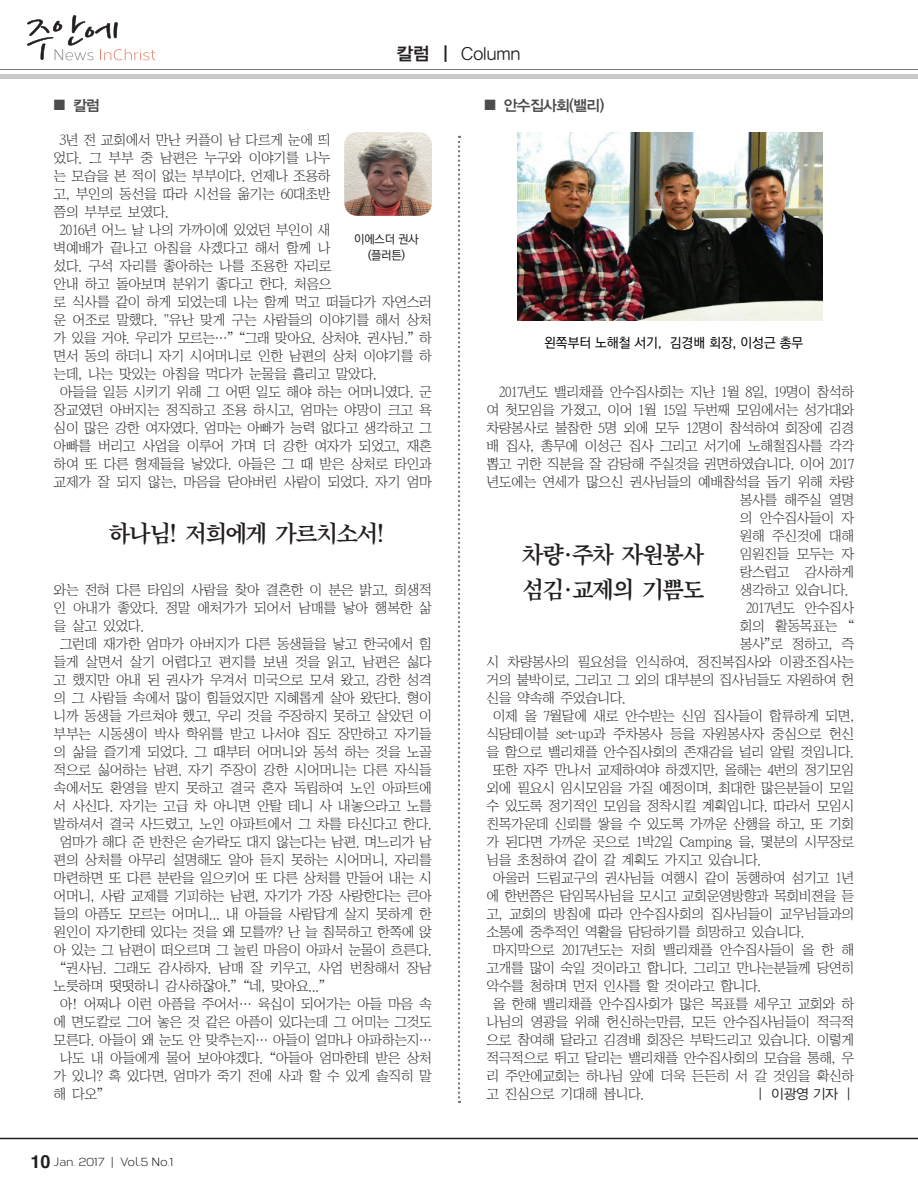
<style>
.page{position:relative;width:918px;height:1188px;background:#fff}
.page>*{position:absolute;margin:0;border:0;box-sizing:border-box;transform-origin:0 0}
.t1{font:24px/35.5px "Jatmbv 50";letter-spacing:-.075em;color:#231f20}
.t2{font:18px "YDIYGO320";color:#231f20}
.t3{font:700 18px "Helvetica";color:#231f20}
.t4{font:15px "YDIYGO340";letter-spacing:-.05em;color:#4b4c4d}
.t5{font:13.8px "Jabmlv 50";letter-spacing:-.02em;color:#231f20}
.t6{font:13.8px "YDIYGO320";color:#231f20}
.t7{font:13.5px "Ko Pub Dotum PM";color:#000}
.t8{font:12px "Corbert";letter-spacing:-.01em;color:#231f20}
.t9{font:12px/15.8px "Ko Pub Dotum PM";letter-spacing:-.025em;color:#231f20;text-align:center}
.s1{font-family:"YDIYGO340"}
</style>
<div class="page">
<hr style="left:0;top:69px;width:918px;height:1px;background:#231f20">
<svg style="left:27px;top:15px;width:128px;height:45px"></svg>
<div style="left:0;top:74px;width:918px;height:5px;background:#c9c9c9"></div>
<hr style="left:0;top:1138px;width:918px;height:1px;background:#231f20">
<img style="left:344px;top:132px;width:88px;height:84px">
<img style="left:518px;top:132px;width:305px;height:188px">
<svg style="left:458px;top:136px;width:2px;height:967px"></svg>
<p class="t4" style="left:54px;top:97px;width:48px">■ 칼럼</p>
<h2 class="t2" style="left:397px;top:43px;width:125px"><span class="s1">칼럼 |</span> Column</h2>
<p class="t4" style="left:485px;top:97px;width:121px">■ 안수집사회(밸리)</p>
<p class="t5" style="left:60px;top:133px;width:272px">3년 전 교회에서 만난 커플이 남 다르게 눈에 띄</p>
<p class="t5" style="left:54px;top:151px;width:279px">었다. 그 부부 중 남편은 누구와 이야기를 나누</p>
<p class="t5" style="left:54px;top:169px;width:279px">는 모습을 본 적이 없는 부부이다. 언제나 조용하</p>
<p class="t5" style="left:54px;top:187px;width:279px">고, 부인의 동선을 따라 시선을 옮기는 60대초반</p>
<p class="t5" style="left:54px;top:205px;width:117px">쯤의 부부로 보였다.</p>
<p class="t5" style="left:60px;top:223px;width:272px">2016년 어느 날 나의 가까이에 있었던 부인이 새</p>
<p class="t5" style="left:54px;top:241px;width:279px">벽예배가 끝나고 아침을 사겠다고 해서 함께 나</p>
<p class="t5" style="left:54px;top:259px;width:280px">섰다. 구석 자리를 좋아하는 나를 조용한 자리로</p>
<p class="t5" style="left:54px;top:277px;width:280px">안내 하고 돌아보며 분위기 좋다고 한다. 처음으</p>
<p class="t5" style="left:54px;top:295px;width:380px">로 식사를 같이 하게 되었는데 나는 함께 먹고 떠들다가 자연스러</p>
<p class="t5" style="left:54px;top:313px;width:380px">운 어조로 말했다. "유난 맞게 구는 사람들의 이야기를 해서 상처</p>
<p class="t5" style="left:54px;top:331px;width:380px">가 있을 거야. 우리가 모르는…” “그래 맞아요. 상처야. 권사님.” 하</p>
<p class="t5" style="left:54px;top:349px;width:380px">면서 동의 하더니 자기 시어머니로 인한 남편의 상처 이야기를 하</p>
<p class="t5" style="left:54px;top:367px;width:325px">는데, 나는 맛있는 아침을 먹다가 눈물을 흘리고 말았다.</p>
<p class="t5" style="left:60px;top:385px;width:374px">아들을 일등 시키기 위해 그 어떤 일도 해야 하는 어머니였다. 군</p>
<p class="t5" style="left:54px;top:403px;width:380px">장교였던 아버지는 정직하고 조용 하시고, 엄마는 야망이 크고 욕</p>
<p class="t5" style="left:54px;top:421px;width:380px">심이 많은 강한 여자였다. 엄마는 아빠가 능력 없다고 생각하고 그</p>
<p class="t5" style="left:54px;top:439px;width:380px">아빠를 버리고 사업을 이루어 가며 더 강한 여자가 되었고, 재혼</p>
<p class="t5" style="left:54px;top:457px;width:380px">하여 또 다른 형제들을 낳았다. 아들은 그 때 받은 상처로 타인과</p>
<p class="t5" style="left:54px;top:475px;width:380px">교제가 잘 되지 않는, 마음을 닫아버린 사람이 되었다. 자기 엄마</p>
<p class="t9" style="left:354px;top:232px;width:66px">이에스더 권사 (플러튼)</p>
<h1 class="t1" style="left:108px;top:516px;width:278px">하나님! 저희에게 가르치소서!</h1>
<p class="t5" style="left:54px;top:583px;width:380px">와는 전혀 다른 타입의 사람을 찾아 결혼한 이 분은 밝고, 희생적</p>
<p class="t5" style="left:54px;top:601px;width:380px">인 아내가 좋았다. 정말 애처가가 되어서 남매를 낳아 행복한 삶</p>
<p class="t5" style="left:54px;top:619px;width:92px">을 살고 있었다.</p>
<p class="t5" style="left:60px;top:637px;width:374px">그런데 재가한 엄마가 아버지가 다른 동생들을 낳고 한국에서 힘</p>
<p class="t5" style="left:54px;top:655px;width:380px">들게 살면서 살기 어렵다고 편지를 보낸 것을 읽고, 남편은 싫다</p>
<p class="t5" style="left:54px;top:673px;width:380px">고 했지만 아내 된 권사가 우겨서 미국으로 모셔 왔고, 강한 성격</p>
<p class="t5" style="left:54px;top:691px;width:380px">의 그 사람들 속에서 많이 힘들었지만 지혜롭게 살아 왔단다. 형이</p>
<p class="t5" style="left:54px;top:709px;width:380px">니까 동생들 가르쳐야 했고, 우리 것을 주장하지 못하고 살았던 이</p>
<p class="t5" style="left:54px;top:727px;width:380px">부부는 시동생이 박사 학위를 받고 나서야 집도 장만하고 자기들</p>
<p class="t5" style="left:54px;top:745px;width:380px">의 삶을 즐기게 되었다. 그 때부터 어머니와 동석 하는 것을 노골</p>
<p class="t5" style="left:54px;top:763px;width:380px">적으로 싫어하는 남편. 자기 주장이 강한 시어머니는 다른 자식들</p>
<p class="t5" style="left:54px;top:781px;width:380px">속에서도 환영을 받지 못하고 결국 혼자 독립하여 노인 아파트에</p>
<p class="t5" style="left:54px;top:799px;width:380px">서 사신다. 자기는 고급 차 아니면 안탈 테니 사 내놓으라고 노를</p>
<p class="t5" style="left:54px;top:817px;width:380px">발하셔서 결국 사드렸고, 노인 아파트에서 그 차를 타신다고 한다.</p>
<p class="t5" style="left:60px;top:835px;width:374px">엄마가 해다 준 반찬은 숟가락도 대지 않는다는 남편. 며느리가 남</p>
<p class="t5" style="left:54px;top:853px;width:380px">편의 상처를 아무리 설명해도 알아 듣지 못하는 시어머니, 자리를</p>
<p class="t5" style="left:54px;top:871px;width:380px">마련하면 또 다른 분란을 일으키어 또 다른 상처를 만들어 내는 시</p>
<p class="t5" style="left:54px;top:889px;width:380px">어머니, 사람 교제를 기피하는 남편, 자기가 가장 사랑한다는 큰아</p>
<p class="t5" style="left:54px;top:907px;width:380px">들의 아픔도 모르는 어머니... 내 아들을 사람답게 살지 못하게 한</p>
<p class="t5" style="left:54px;top:925px;width:380px">원인이 자기한테 있다는 것을 왜 모를까? 난 늘 침묵하고 한쪽에 앉</p>
<p class="t5" style="left:54px;top:943px;width:380px">아 있는 그 남편이 떠오르며 그 눌린 마음이 아파서 눈물이 흐른다.</p>
<p class="t5" style="left:60px;top:961px;width:374px">“권사님. 그래도 감사하자. 남매 잘 키우고, 사업 번창해서 장남</p>
<p class="t5" style="left:54px;top:979px;width:273px">노릇하며 떳떳하니 감사하잖아.” “네, 맞아요...”</p>
<p class="t5" style="left:60px;top:997px;width:374px">아! 어쩌나 이런 아픔을 주어서… 육십이 되어가는 아들 마음 속</p>
<p class="t5" style="left:54px;top:1015px;width:380px">에 면도칼로 그어 놓은 것 같은 아픔이 있다는데 그 어미는 그것도</p>
<p class="t5" style="left:54px;top:1033px;width:380px">모른다. 아들이 왜 눈도 안 맞추는지… 아들이 얼마나 아파하는지…</p>
<p class="t5" style="left:60px;top:1051px;width:374px">나도 내 아들에게 물어 보아야겠다. “아들아 엄마한테 받은 상처</p>
<p class="t5" style="left:54px;top:1069px;width:380px">가 있니? 혹 있다면, 엄마가 죽기 전에 사과 할 수 있게 솔직히 말</p>
<p class="t5" style="left:54px;top:1087px;width:51px">해 다오”</p>
<h2 class="t3" style="left:30px;top:1147px;width:22px">10</h2>
<p class="t8" style="left:54px;top:1153px;width:121px">Jan. 2017 | Vol.5 No.1</p>
<p class="t7" style="left:544px;top:336px;width:261px">왼쪽부터 노해철 서기, 김경배 회장, 이성근 총무</p>
<p class="t5" style="left:499px;top:385px;width:357px">2017년도 밸리채플 안수집사회는 지난 1월 8일, 19명이 참석하</p>
<p class="t5" style="left:487px;top:403px;width:369px">여 첫모임을 가졌고, 이어 1월 15일 두번째 모임에서는 성가대와</p>
<p class="t5" style="left:487px;top:421px;width:369px">차량봉사로 불참한 5명 외에 모두 12명이 참석하여 회장에 김경</p>
<p class="t5" style="left:487px;top:439px;width:369px">배 집사, 총무에 이성근 집사 그리고 서기에 노해철집사를 각각</p>
<p class="t5" style="left:487px;top:457px;width:369px">뽑고 귀한 직분을 잘 감당해 주실것을 권면하였습니다. 이어 2017</p>
<p class="t5" style="left:487px;top:475px;width:369px">년도에는 연세가 많으신 권사님들의 예배참석을 돕기 위해 차량</p>
<p class="t5" style="left:740px;top:493px;width:116px">봉사를 해주실 열명</p>
<p class="t5" style="left:740px;top:511px;width:116px">의 안수집사들이 자</p>
<p class="t5" style="left:740px;top:529px;width:116px">원해 주신것에 대해</p>
<p class="t5" style="left:740px;top:547px;width:116px">임원진들 모두는 자</p>
<p class="t5" style="left:740px;top:565px;width:116px">랑스럽고 감사하게</p>
<p class="t5" style="left:740px;top:583px;width:110px">생각하고 있습니다.</p>
<p class="t5" style="left:746px;top:601px;width:110px">2017년도 안수집사</p>
<p class="t5" style="left:740px;top:619px;width:116px">회의 활동목표는 “</p>
<p class="t5" style="left:740px;top:637px;width:116px">봉사”로 정하고, 즉</p>
<p class="t5" style="left:487px;top:655px;width:369px">시 차량봉사의 필요성을 인식하여, 정진복집사와 이광조집사는</p>
<p class="t5" style="left:487px;top:673px;width:369px">거의 붙박이로, 그리고 그 외의 대부분의 집사님들도 자원하여 헌</p>
<p class="t5" style="left:487px;top:691px;width:141px">신을 약속해 주었습니다.</p>
<p class="t5" style="left:493px;top:709px;width:363px">이제 올 7월달에 새로 안수받는 신임 집사들이 합류하게 되면,</p>
<p class="t5" style="left:487px;top:727px;width:369px">식당테이블 set-up과 주차봉사 등을 자원봉사자 중심으로 헌신</p>
<p class="t5" style="left:487px;top:745px;width:369px">을 함으로 밸리채플 안수집사회의 존재감을 널리 알릴 것입니다.</p>
<p class="t5" style="left:493px;top:763px;width:363px">또한 자주 만나서 교제하여야 하겠지만, 올해는 4번의 정기모임</p>
<p class="t5" style="left:487px;top:781px;width:369px">외에 필요시 임시모임을 가질 예정이며, 최대한 많은분들이 모일</p>
<p class="t5" style="left:487px;top:799px;width:369px">수 있도록 정기적인 모임을 정착시킬 계획입니다. 따라서 모임시</p>
<p class="t5" style="left:487px;top:817px;width:369px">친목가운데 신뢰를 쌓을 수 있도록 가까운 산행을 하고, 또 기회</p>
<p class="t5" style="left:487px;top:835px;width:369px">가 된다면 가까운 곳으로 1박2일 Camping 을, 몇분의 시무장로</p>
<p class="t5" style="left:487px;top:853px;width:276px">님을 초청하여 같이 갈 계획도 가지고 있습니다.</p>
<p class="t5" style="left:493px;top:871px;width:363px">아울러 드림교구의 권사님들 여행시 같이 동행하여 섬기고 1년</p>
<p class="t5" style="left:487px;top:889px;width:369px">에 한번쯤은 담임목사님을 모시고 교회운영방향과 목회비젼을 듣</p>
<p class="t5" style="left:487px;top:907px;width:369px">고, 교회의 방침에 따라 안수집사회의 집사님들이 교우님들과의</p>
<p class="t5" style="left:487px;top:925px;width:320px">소통에 중추적인 역활을 담당하기를 희망하고 있습니다.</p>
<p class="t5" style="left:493px;top:943px;width:363px">마지막으로 2017년도는 저희 밸리채플 안수집사들이 올 한 해</p>
<p class="t5" style="left:487px;top:961px;width:369px">고개를 많이 숙일 것이라고 합니다. 그리고 만나는분들께 당연히</p>
<p class="t5" style="left:487px;top:979px;width:276px">악수를 청하며 먼저 인사를 할 것이라고 합니다.</p>
<p class="t5" style="left:493px;top:997px;width:363px">올 한해 밸리채플 안수집사회가 많은 목표를 세우고 교회와 하</p>
<p class="t5" style="left:487px;top:1015px;width:369px">나님의 영광을 위해 헌신하는만큼, 모든 안수집사님들이 적극적</p>
<p class="t5" style="left:487px;top:1033px;width:369px">으로 참여해 달라고 김경배 회장은 부탁드리고 있습니다. 이렇게</p>
<p class="t5" style="left:487px;top:1051px;width:369px">적극적으로 뛰고 달리는 밸리채플 안수집사회의 모습을 통해, 우</p>
<p class="t5" style="left:487px;top:1069px;width:369px">리 주안에교회는 하나님 앞에 더욱 든든히 서 갈 것임을 확신하</p>
<p class="t5" style="left:487px;top:1087px;width:159px">고 진심으로 기대해 봅니다.</p>
<p class="t6" style="left:758px;top:1086px;width:94px">| 이광영 기자 |</p>
<h1 class="t1" style="left:522px;top:537px;width:184px">차량·주차 자원봉사 섬김·교제의 기쁨도</h1>
</div>
